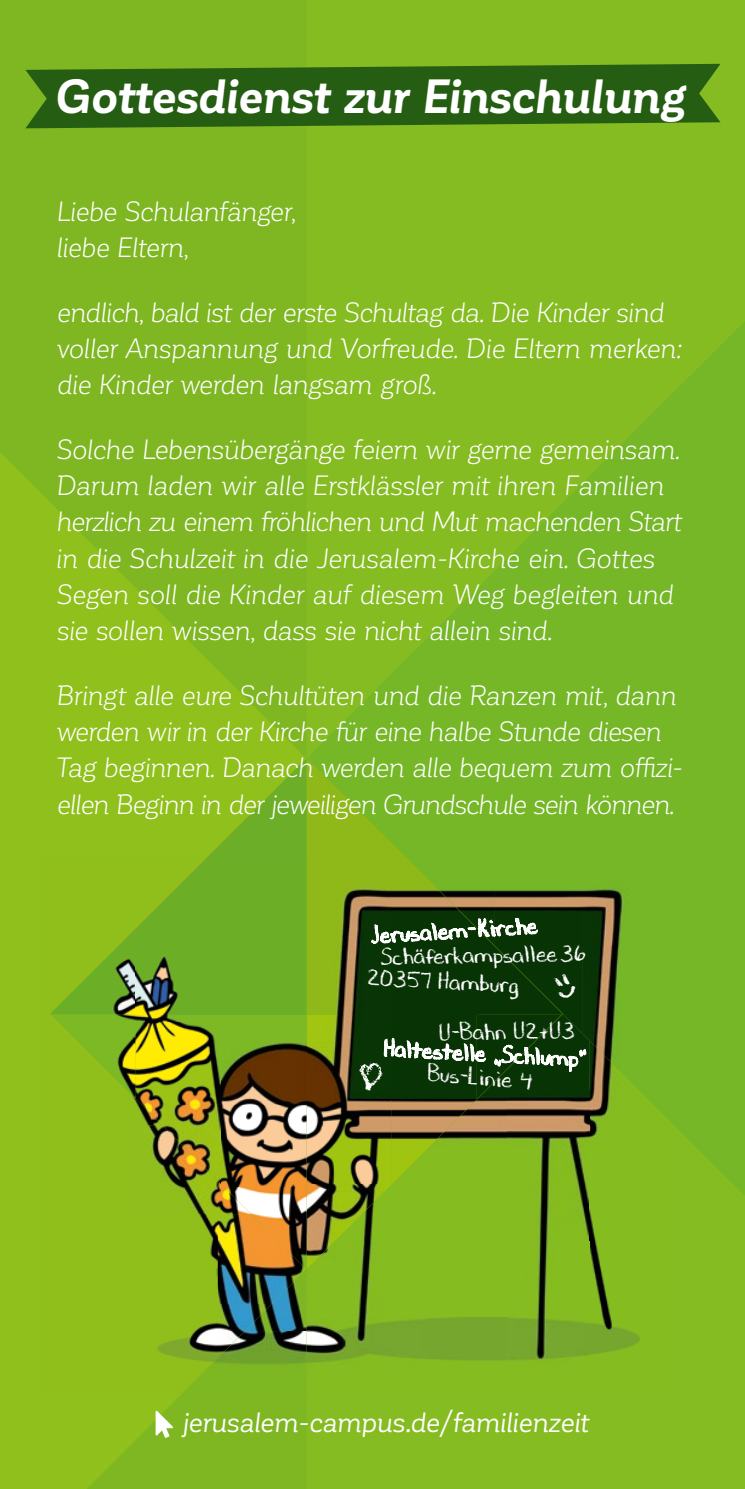
<style>
.page{position:relative;width:745px;height:1489px;background:#fff}
.page>*{position:absolute;margin:0;border:0;box-sizing:border-box;transform-origin:0 0}
.t1{font:italic 700 47.25px "Corporative";letter-spacing:-.015em;color:#fff}
.t2{font:italic 27.5px/36.2px "Corporative";letter-spacing:-.025em;color:#fff}
.t3{font:italic 27.5px "Corporative";letter-spacing:-.015em;color:#fff}
.t4{font:23.75px "DJB Chalk It Up";color:#fff}
</style>
<div class="page">
<div style="left:0;top:0;width:744px;height:1488px;background:#85bc21"></div>
<div style="left:0;top:758px;width:206px;height:730px;background:#90c01c"></div>
<svg style="left:308px;top:323px;width:436px;height:871px;fill:#75b726"></svg>
<svg style="left:0;top:453px;width:304px;height:305px;fill:#90c01c"></svg>
<svg style="left:25px;top:64px;width:695px;height:64px;background:#2f6814"></svg>
<svg style="left:87px;top:1392px;width:119px;height:96px"></svg>
<img style="left:589px;top:1121px;width:81px;height:234px">
<img style="left:477px;top:1100px;width:30px;height:65px">
<img style="left:507px;top:1100px;width:82px;height:263px">
<img style="left:392px;top:1184px;width:34px;height:10px">
<img style="left:426px;top:1165px;width:82px;height:198px">
<img style="left:345px;top:1269px;width:81px;height:90px">
<img style="left:306px;top:1323px;width:39px;height:40px">
<div style="left:41px;top:857px;width:88px;height:89px;background:#90bf1c"></div>
<img style="left:129px;top:857px;width:6px;height:71px">
<img style="left:41px;top:946px;width:18px;height:90px">
<div style="left:41px;top:1036px;width:88px;height:356px;background:#90bf1c"></div>
<img style="left:129px;top:1098px;width:12px;height:27px">
<img style="left:129px;top:1125px;width:89px;height:267px">
<img style="left:218px;top:1184px;width:6px;height:30px">
<img style="left:218px;top:1214px;width:26px;height:89px">
<img style="left:218px;top:1303px;width:26px;height:27px">
<img style="left:307px;top:1099px;width:85px;height:170px">
<img style="left:307px;top:936px;width:187px;height:163px">
<img style="left:391px;top:1100px;width:85px;height:84px">
<img style="left:307px;top:1183px;width:84px;height:85px">
<img style="left:50px;top:1014px;width:85px;height:8px">
<img style="left:135px;top:1014px;width:171px;height:90px">
<img style="left:59px;top:1022px;width:77px;height:76px">
<img style="left:141px;top:1104px;width:80px;height:80px">
<img style="left:221px;top:1104px;width:85px;height:83px">
<img style="left:224px;top:1186px;width:82px;height:83px">
<img style="left:306px;top:1014px;width:1px;height:254px">
<img style="left:135px;top:857px;width:271px;height:79px">
<svg style="left:124px;top:928px;width:12px;height:7px"></svg>
<img style="left:50px;top:935px;width:256px;height:79px">
<img style="left:306px;top:857px;width:1px;height:157px">
<img style="left:485px;top:857px;width:185px;height:88px">
<img style="left:494px;top:945px;width:176px;height:88px">
<img style="left:582px;top:1033px;width:88px;height:88px">
<img style="left:406px;top:857px;width:78px;height:57px">
<div style="left:484px;top:935px;width:78px;height:79px;background:#083405"></div>
<svg style="left:206px;top:758px;width:206px;height:106px"></svg>
<img style="left:244px;top:1269px;width:62px;height:61px">
<img style="left:183px;top:1330px;width:123px;height:62px">
<svg style="left:371px;top:914px;width:181px;height:44px;background:#2c5229"></svg>
<svg style="left:551px;top:971px;width:26px;height:29px"></svg>
<svg style="left:354px;top:1033px;width:232px;height:67px;background:#1f461c"></svg>
<h1 class="t1" style="left:56px;top:70px;width:630px">Gottesdienst zur Einschulung</h1>
<p class="t2" style="left:57px;top:193px;width:240px">Liebe Schulanfänger, liebe Eltern,</p>
<p class="t2" style="left:57px;top:294px;width:626px">endlich, bald ist der erste Schultag da. Die Kinder sind voller Anspannung und Vorfreude. Die Eltern merken: die Kinder werden langsam groß.</p>
<p class="t2" style="left:57px;top:431px;width:626px">Solche Lebensübergänge feiern wir gerne gemeinsam.<br>Darum laden wir alle Erstklässler mit ihren Familien herzlich zu einem fröhlichen und Mut machenden Start in die Schulzeit in die Jerusalem-Kirche ein. Gottes Segen soll die Kinder auf diesem Weg begleiten und sie sollen wissen, dass sie nicht allein sind.</p>
<p class="t2" style="left:57px;top:677px;width:626px">Bringt alle eure Schultüten und die Ranzen mit, dann werden wir in der Kirche für eine halbe Stunde diesen Tag beginnen. Danach werden alle bequem zum offizi&shy;ellen Beginn in der jeweiligen Grundschule sein können.</p>
<p class="t4" style="left:370px;top:919px;width:168px;rotate:-4deg">Jerusalem-Kirche</p>
<p class="t4" style="left:380px;top:940px;width:206px;rotate:-1deg">Schäferkampsallee 36</p>
<p class="t4" style="left:368px;top:960px;width:154px;rotate:3deg">20357 Hamburg</p>
<p class="t4" style="left:439px;top:1015px;width:137px;rotate:-1deg">U-Bahn U2+U3</p>
<p class="t4" style="left:428px;top:1055px;width:107px;rotate:5deg">Bus-Linie 4</p>
<p class="t4" style="left:385px;top:1031px;width:203px;rotate:3deg">Haltestelle „Schlump“</p>
<p class="t3" style="left:183px;top:1407px;width:408px">jerusalem-campus.de/familienzeit</p>
</div>
